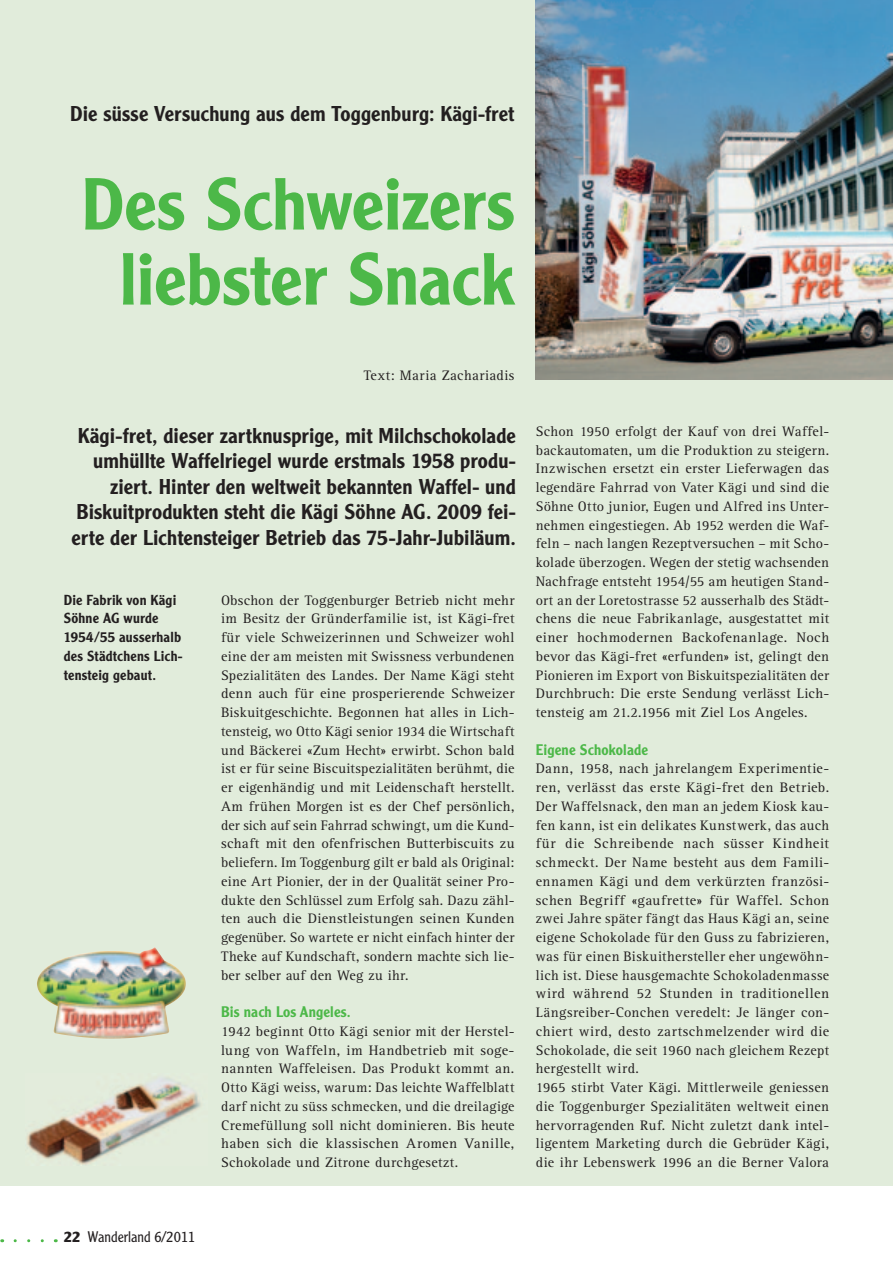
<style>
.page{position:relative;width:893px;height:1263px;background:#fff}
.page>*{position:absolute;margin:0;border:0;box-sizing:border-box;transform-origin:0 0}
.t1{font:500 72px/75px "Clearface Gothic LT Std";letter-spacing:-.005em;color:#4cb848;text-align:center}
.t2{font:500 21px/25.5px "Clearface Gothic LT Std";letter-spacing:.005em;color:#231f20;text-align:right}
.t3{font:500 15px "Clearface Gothic LT Std";letter-spacing:.01em;color:#4cb848}
.t4{font:300 15px "Clearface Gothic LT Std";color:#231f20}
.t5{font:14.25px/18.8px "Rotis Serif Std";letter-spacing:.03em;color:#231f20;text-align:justify}
.t6{font:500 14.25px/18.8px "Clearface Gothic LT Std";letter-spacing:.015em;color:#231f20}
.s1{font-weight:700}
</style>
<div class="page">
<div style="left:0;top:0;width:893px;height:1186px;background:#e1ecdb"></div>
<svg style="left:15px;top:1239px;width:29px;height:3px"></svg>
<img style="left:536px;top:0;width:357px;height:380px">
<img style="left:126px;top:947px;width:29px;height:6px">
<img style="left:27px;top:1078px;width:174px;height:87px">
<h2 class="t2" style="left:70px;top:100px;width:446px">Die süsse Versuchung aus dem Toggenburg: Kägi-fret</h2>
<h1 class="t1" style="left:81px;top:166px;width:435px">Des Schweizers liebster Snack</h1>
<p class="t5" style="left:364px;top:366px;width:152px">Text: Maria Zachariadis</p>
<p class="t2" style="left:72px;top:423px;width:446px">Kägi-fret, dieser zartknusprige, mit Milchschokolade umhüllte Waffelriegel wurde erstmals 1958 produ&shy;ziert. Hinter den weltweit bekannten Waffel- und Biskuitprodukten steht die Kägi Söhne AG. 2009 fei&shy;erte der Lichtensteiger Betrieb das 75-Jahr-Jubiläum.</p>
<p class="t6" style="left:64px;top:590px;width:120px">Die Fabrik von Kägi<br>Söhne AG wurde<br>1954/55 ausserhalb des Städtchens Lich&shy;tensteig gebaut.</p>
<p class="t5" style="left:221px;top:591px;width:295px">Obschon der Toggenburger Betrieb nicht mehr im Besitz der Gründerfamilie ist, ist Kägi-fret für viele Schweizerinnen und Schweizer wohl eine der am meisten mit Swissness verbundenen Spezialitäten des Landes. Der Name Kägi steht denn auch für eine prosperierende Schweizer Biskuitgeschichte. Begonnen hat alles in Lich&shy;tensteig, wo Otto Kägi senior 1934 die Wirtschaft und Bäckerei «Zum Hecht» erwirbt. Schon bald ist er für seine Biscuitspezialitäten berühmt, die er eigenhändig und mit Leidenschaft herstellt.<br>Am frühen Morgen ist es der Chef persönlich, der sich auf sein Fahrrad schwingt, um die Kund&shy;schaft mit den ofenfrischen Butterbiscuits zu beliefern. Im Toggenburg gilt er bald als Original: eine Art Pionier, der in der Qualität seiner Pro&shy;dukte den Schlüssel zum Erfolg sah. Dazu zähl&shy;ten auch die Dienstleistungen seinen Kunden gegenüber. So wartete er nicht einfach hinter der Theke auf Kundschaft, sondern machte sich lie&shy;ber selber auf den Weg zu ihr.</p>
<p class="t3" style="left:221px;top:1002px;width:131px">Bis nach Los Angeles.</p>
<p class="t5" style="left:221px;top:1022px;width:295px">1942 beginnt Otto Kägi senior mit der Herstel&shy;lung von Waffeln, im Handbetrieb mit soge&shy;nannten Waffeleisen. Das Produkt kommt an.<br>Otto Kägi weiss, warum: Das leichte Waffelblatt darf nicht zu süss schmecken, und die dreilagige Cremefüllung soll nicht dominieren. Bis heute haben sich die klassischen Aromen Vanille, Schokolade und Zitrone durchgesetzt.</p>
<p class="t5" style="left:536px;top:422px;width:295px">Schon 1950 erfolgt der Kauf von drei Waffel&shy;backautomaten, um die Produktion zu steigern.<br>Inzwischen ersetzt ein erster Lieferwagen das legendäre Fahrrad von Vater Kägi und sind die Söhne Otto junior, Eugen und Alfred ins Unter&shy;nehmen eingestiegen. Ab 1952 werden die Waf&shy;feln – nach langen Rezeptversuchen – mit Scho&shy;kolade überzogen. Wegen der stetig wachsenden Nachfrage entsteht 1954/55 am heutigen Stand&shy;ort an der Loretostrasse 52 ausserhalb des Städt&shy;chens die neue Fabrikanlage, ausgestattet mit einer hochmodernen Backofenanlage. Noch bevor das Kägi-fret «erfunden» ist, gelingt den Pionieren im Export von Biskuitspezialitäten der Durchbruch: Die erste Sendung verlässt Lich&shy;tensteig am 21.2.1956 mit Ziel Los Angeles.</p>
<p class="t3" style="left:536px;top:740px;width:114px">Eigene Schokolade</p>
<p class="t5" style="left:536px;top:760px;width:295px;text-align:left">Dann, 1958, nach jahrelangem Experimentie&shy;ren, verlässt das erste Kägi-fret den Betrieb.<br>Der Waffelsnack, den man an jedem Kiosk kau&shy;fen kann, ist ein delikates Kunstwerk, das auch für die Schreibende nach süsser Kindheit schmeckt. Der Name besteht aus dem Famili&shy;ennamen Kägi und dem verkürzten französi&shy;schen Begriff «gaufrette» für Waffel. Schon zwei Jahre später fängt das Haus Kägi an, seine eigene Schokolade für den Guss zu fabrizieren, was für einen Biskuithersteller eher ungewöhn&shy;lich ist. Diese hausgemachte Schokoladenmasse wird während 52 Stunden in traditionellen Längsreiber-Conchen veredelt: Je länger con&shy;chiert wird, desto zartschmelzender wird die Schokolade, die seit 1960 nach gleichem Rezept hergestellt wird.<br>1965 stirbt Vater Kägi. Mittlerweile geniessen die Toggenburger Spezialitäten weltweit einen hervorragenden Ruf. Nicht zuletzt dank intel&shy;ligentem Marketing durch die Gebrüder Kägi, die ihr Lebenswerk 1996 an die Berner Valora</p>
<p class="t4" style="left:64px;top:1228px;width:133px"><span class="s1">22</span> Wanderland 6/2011</p>
</div>
